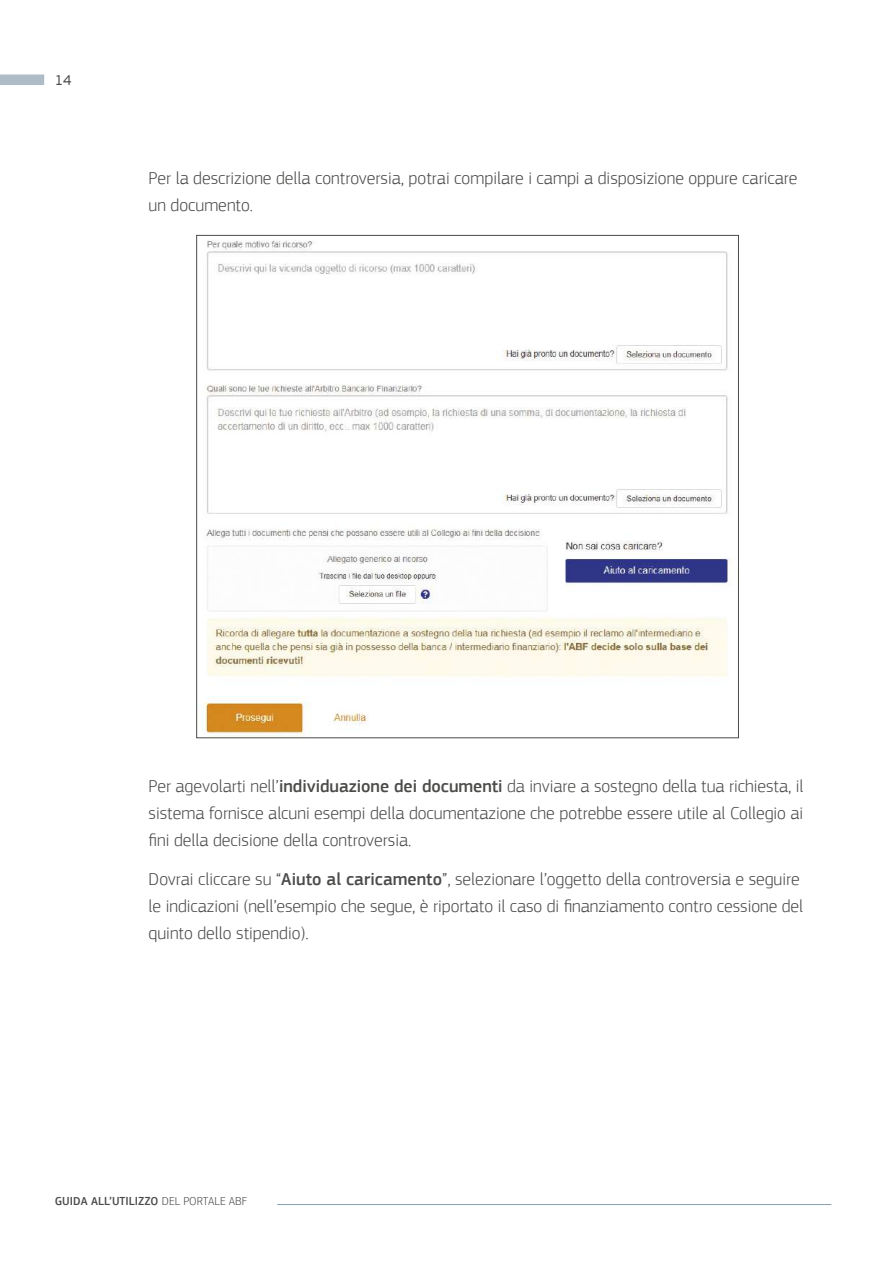
<style>
.page{position:relative;width:893px;height:1263px;background:#fff}
.page>*{position:absolute;margin:0;border:0;box-sizing:border-box;transform-origin:0 0}
.t1{font:300 18px/27px "EC Square Sans Pro";color:#4b4b4a}
.t2{font:15px "EC Square Sans Pro";color:#4b4b4a}
.t3{font:500 12px "EC Square Sans Pro";color:#4b4b4a}
.s1{font-weight:500}
.s2{font-weight:300}
</style>
<div class="page">
<hr style="left:277px;top:1204px;width:554px;height:1px;background:#899fb0">
<div style="left:0;top:74px;width:44px;height:11px;background:#aebcc7"></div>
<img style="left:203px;top:240px;width:529px;height:496px">
<p class="t2" style="left:55px;top:71px;width:18px">14</p>
<p class="t1" style="left:149px;top:164px;width:650px">Per la descrizione della controversia, potrai compilare i campi a disposizione oppure caricare un documento.</p>
<p class="t1" style="left:149px;top:773px;width:656px;text-align:justify">Per agevolarti nell’<span class="s1">individuazione dei documenti</span> da inviare a sostegno della tua richiesta, il sistema fornisce alcuni esempi della documentazione che potrebbe essere utile al Collegio ai fini della decisione della controversia.</p>
<p class="t1" style="left:149px;top:866px;width:656px">Dovrai cliccare su “<span class="s1">Aiuto al caricamento</span>”, selezionare l’oggetto della controversia e seguire le indicazioni (nell’esempio che segue, è riportato il caso di finanziamento contro cessione del quinto dello stipendio).</p>
<p class="t3" style="left:55px;top:1194px;width:194px">GUIDA ALL’UTILIZZO <span class="s2">DEL PORTALE ABF</span></p>
</div>
